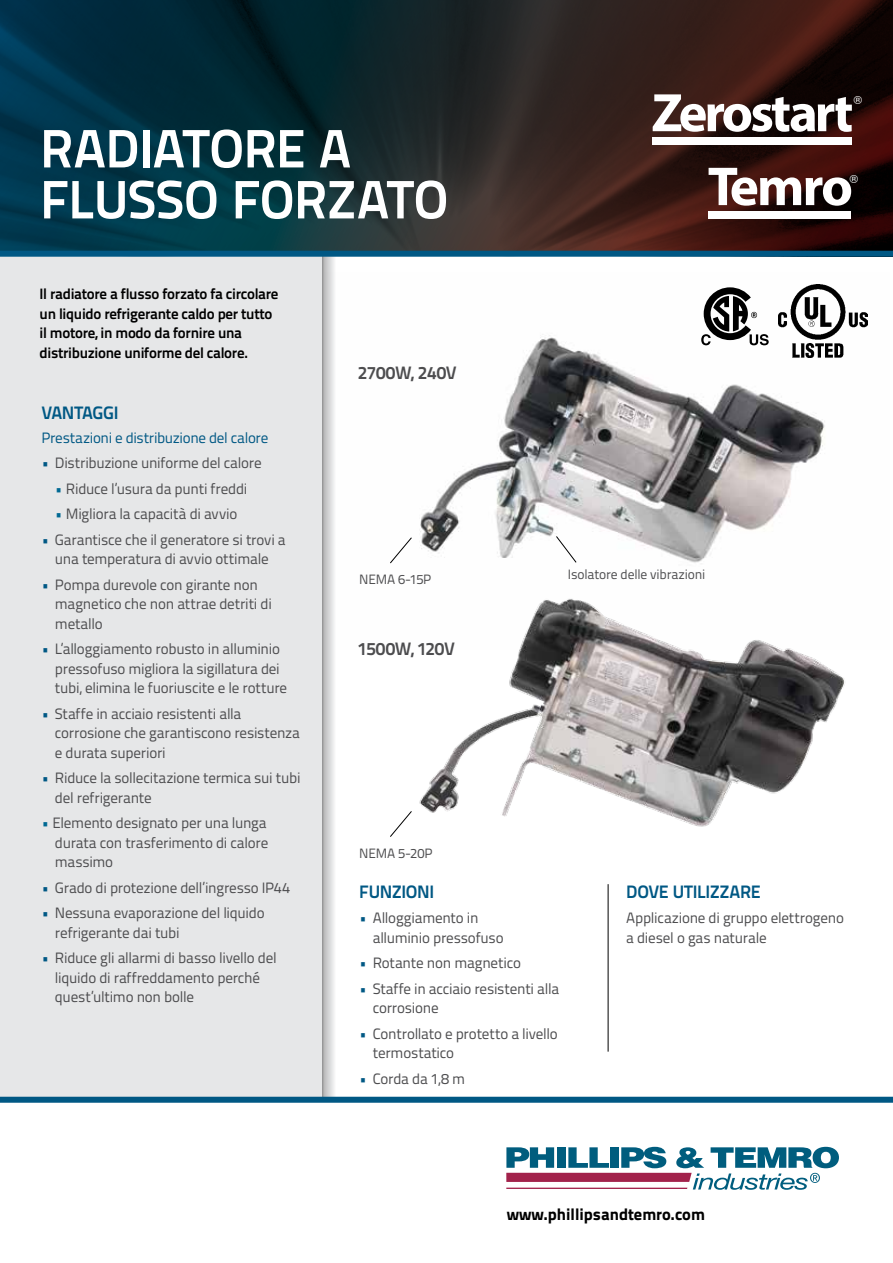
<style>
.page{position:relative;width:893px;height:1263px;background:#fff}
.page>*{position:absolute;margin:0;border:0;box-sizing:border-box;transform-origin:0 0}
.t1{font:700 54px/51px "Titillium Text 22 L";letter-spacing:-.015em;color:#fff}
.t2{font:700 18px "Titillium Text 22 L";letter-spacing:-.02em;color:#005884}
.t3{font:700 18px "Titillium Text 22 L";letter-spacing:-.02em;color:#4d4d4f}
.t4{font:800 16.5px "Titillium Text 22 L";color:#000}
.t5{font:15px/19.5px "Titillium Text 22 L";letter-spacing:-.015em;color:#4d4d4f}
.t6{font:700 15px/19.5px "Titillium Text 22 L";letter-spacing:-.02em;color:#000}
.t7{font:15px "Titillium Text 22 L";letter-spacing:-.02em;color:#005884}
.t8{font:13.5px "Titillium Text 22 L";letter-spacing:-.01em;color:#4d4d4f}
.t9{font:11.1px "Helvetica";color:#fff}
.s1{color:#005884}
.s2{color:#006993}
</style>
<div class="page">
<img style="left:420px;top:284px;width:422px;height:239px">
<div style="left:0;top:257px;width:323px;height:843px;background:#e6e7e8"></div>
<img style="left:0;top:0;width:893px;height:251px">
<svg style="left:323px;top:257px;width:12px;height:840px;background:#d0d0d1"></svg>
<hr style="left:608px;top:884px;width:1px;height:168px;background:#000">
<div style="left:0;top:251px;width:893px;height:6px;background:#005884"></div>
<svg style="left:709px;top:168px;width:142px;height:38px"></svg>
<div style="left:709px;top:211px;width:142px;height:8px;background:#fff"></div>
<svg style="left:653px;top:94px;width:199px;height:38px"></svg>
<div style="left:653px;top:138px;width:199px;height:7px;background:#fff"></div>
<img style="left:419px;top:523px;width:426px;height:304px">
<img style="left:778px;top:285px;width:90px;height:72px">
<svg style="left:701px;top:287px;width:68px;height:58px"></svg>
<svg style="left:555px;top:535px;width:22px;height:28px"></svg>
<div style="left:0;top:1097px;width:893px;height:6px;background:#005884"></div>
<svg style="left:506px;top:1147px;width:333px;height:43px"></svg>
<hr style="left:506px;top:1187px;width:181px;height:2px;background:#a2224b">
<svg style="left:390px;top:537px;width:22px;height:27px"></svg>
<svg style="left:390px;top:811px;width:22px;height:26px"></svg>
<h1 class="t1" style="left:40px;top:120px;width:410px">RADIATORE A<br>FLUSSO FORZATO</h1>
<p class="t9" style="left:854px;top:91px;width:10px">®</p>
<p class="t9" style="left:850px;top:171px;width:10px">®</p>
<p class="t6" style="left:40px;top:283px;width:240px">Il radiatore a flusso forzato fa circolare un liquido refrigerante caldo per tutto il motore, in modo da fornire una distribuzione uniforme del calore.</p>
<p class="t2" style="left:41px;top:398px;width:79px">VANTAGGI</p>
<p class="t7" style="left:41px;top:426px;width:228px">Prestazioni e distribuzione del calore</p>
<p class="t5" style="left:41px;top:452px;width:222px"><span class="s1">•</span> Distribuzione uniforme del calore</p>
<p class="t5" style="left:55px;top:478px;width:194px"><span class="s2">•</span> Riduce l’usura da punti freddi</p>
<p class="t5" style="left:55px;top:503px;width:184px"><span class="s2">•</span> Migliora la capacità di avvio</p>
<p class="t5" style="left:41px;top:529px;width:246px;text-align:center"><span class="s1">•</span> Garantisce che il generatore si trovi a una temperatura di avvio ottimale</p>
<p class="t5" style="left:55px;top:574px;width:218px;text-indent:-14px"><span class="s1">•</span> Pompa durevole con girante non magnetico che non attrae detriti di metallo</p>
<p class="t5" style="left:55px;top:638px;width:234px;text-indent:-14px"><span class="s1">•</span> L’alloggiamento robusto in alluminio pressofuso migliora la sigillatura dei tubi, elimina le fuoriuscite e le rotture</p>
<p class="t5" style="left:55px;top:703px;width:247px;text-indent:-14px"><span class="s1">•</span> Staffe in acciaio resistenti alla corrosione che garantiscono resistenza e durata superiori</p>
<p class="t5" style="left:55px;top:767px;width:247px;text-indent:-14px"><span class="s1">•</span> Riduce la sollecitazione termica sui tubi del refrigerante</p>
<p class="t5" style="left:55px;top:812px;width:215px;text-align:justify;text-indent:-14px"><span class="s2">•</span> Elemento designato per una lunga durata con trasferimento di calore massimo</p>
<p class="t5" style="left:41px;top:877px;width:250px"><span class="s1">•</span> Grado di protezione dell’ingresso IP44</p>
<p class="t5" style="left:55px;top:902px;width:211px;text-indent:-14px"><span class="s1">•</span> Nessuna evaporazione del liquido refrigerante dai tubi</p>
<p class="t5" style="left:55px;top:947px;width:223px;text-indent:-14px"><span class="s1">•</span> Riduce gli allarmi di basso livello del liquido di raffreddamento perché quest’ultimo non bolle</p>
<p class="t3" style="left:358px;top:358px;width:100px">2700W, 240V</p>
<p class="t8" style="left:359px;top:569px;width:74px">NEMA 6-15P</p>
<p class="t3" style="left:358px;top:635px;width:98px">1500W, 120V</p>
<p class="t8" style="left:568px;top:564px;width:139px">Isolatore delle vibrazioni</p>
<p class="t8" style="left:359px;top:843px;width:75px">NEMA 5-20P</p>
<p class="t2" style="left:359px;top:877px;width:76px">FUNZIONI</p>
<p class="t5" style="left:373px;top:907px;width:132px;text-indent:-14px"><span class="s1">•</span> Alloggiamento in alluminio pressofuso</p>
<p class="t5" style="left:359px;top:952px;width:163px"><span class="s1">•</span> Rotante non magnetico</p>
<p class="t5" style="left:373px;top:978px;width:188px;text-indent:-14px"><span class="s1">•</span> Staffe in acciaio resistenti alla corrosione</p>
<p class="t5" style="left:373px;top:1023px;width:187px;text-indent:-14px"><span class="s1">•</span> Controllato e protetto a livello termostatico</p>
<p class="t5" style="left:359px;top:1068px;width:107px"><span class="s1">•</span> Corda da 1,8 m</p>
<p class="t2" style="left:626px;top:877px;width:136px">DOVE UTILIZZARE</p>
<p class="t5" style="left:626px;top:907px;width:219px">Applicazione di gruppo elettrogeno a diesel o gas naturale</p>
<p class="t4" style="left:507px;top:1201px;width:200px">www.phillipsandtemro.com</p>
</div>
